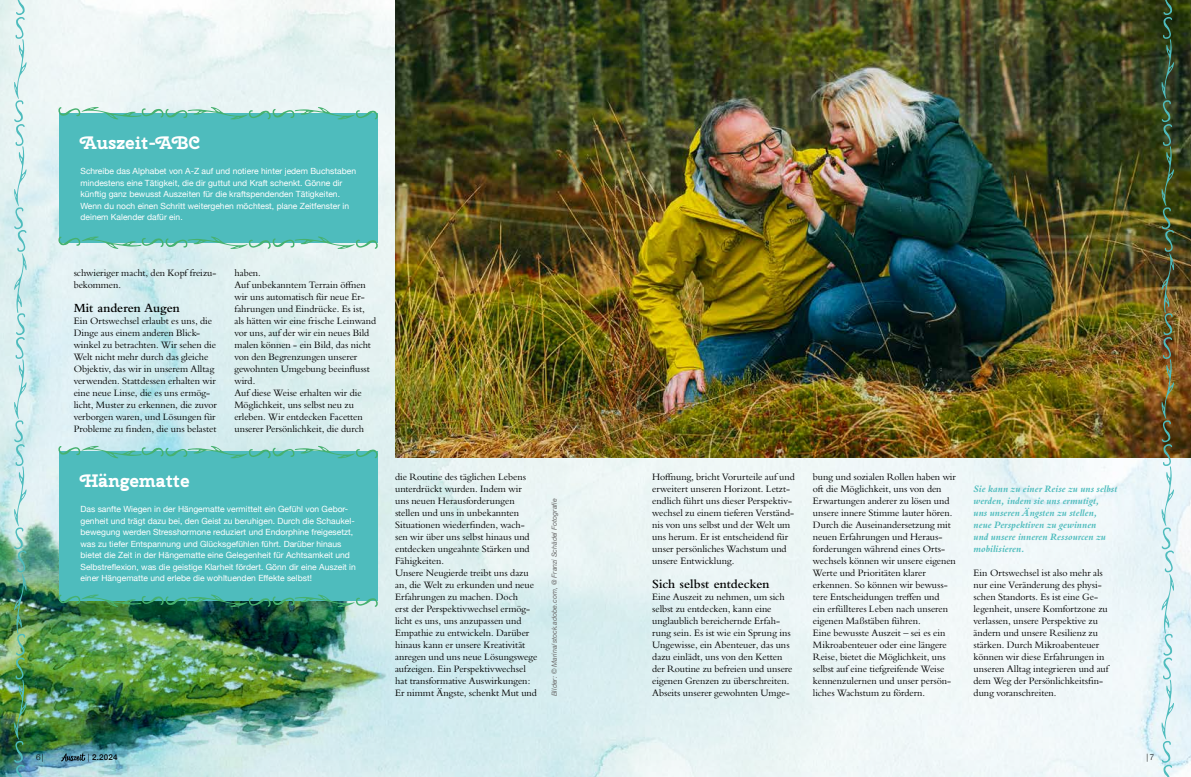
<style>
.page{position:relative;width:1191px;height:777px;background:#fff}
.page>*{position:absolute;margin:0;border:0;box-sizing:border-box;transform-origin:0 0}
.t1{font:700 18px "Cherry Swash";color:#fff}
.t2{font:600 13px "Bembo Std";color:#000}
.t3{font:9.5px/12px "Bergamo Std";color:#000}
.t4{font:italic 700 9.5px/12px "Bergamo Std";color:#4ebcbd}
.t5{font:8.5px/11.5px "Helvetica Neue";color:#fff}
.t6{font:500 8px "Helvetica Neue";color:#000}
.t7{font:300 8px "Helvetica Neue";color:#000}
.t8{font:italic 7px "Helvetica Neue";letter-spacing:-.005em;color:#6e6e6e}
.s1{font-weight:300}
</style>
<div class="page">
<img style="left:0;top:0;width:1191px;height:777px">
<img style="left:395px;top:0;width:796px;height:457px">
<img style="left:0;top:457px;width:391px;height:320px">
<svg style="left:61px;top:753px;width:24px;height:8px"></svg>
<div style="left:59px;top:113px;width:319px;height:130px;background:#4ebcbd"></div>
<div style="left:59px;top:451px;width:319px;height:150px;background:#4ebcbd"></div>
<svg style="left:58px;top:107px;width:320px;height:12px"></svg>
<svg style="left:58px;top:446px;width:320px;height:12px"></svg>
<svg style="left:58px;top:236px;width:320px;height:13px"></svg>
<svg style="left:58px;top:594px;width:320px;height:13px"></svg>
<img style="left:1161px;top:0;width:13px;height:777px">
<img style="left:14px;top:0;width:13px;height:777px">
<h1 class="t1" style="left:80px;top:131px;width:121px">Auszeit-ABC</h1>
<p class="t5" style="left:80px;top:166px;width:277px">Schreibe das Alphabet von A-Z auf und notiere hinter jedem Buchstaben mindestens eine Tätigkeit, die dir guttut und Kraft schenkt. Gönne dir künftig ganz bewusst Auszeiten für die kraftspendenden Tätigkeiten.<br>Wenn du noch einen Schritt weitergehen möchtest, plane Zeitfenster in deinem Kalender dafür ein.</p>
<p class="t3" style="left:74px;top:267px;width:144px">schwieriger macht, den Kopf freizu&shy;bekommen.</p>
<h2 class="t2" style="left:74px;top:301px;width:108px">Mit anderen Augen</h2>
<p class="t3" style="left:74px;top:315px;width:145px">Ein Ortswechsel erlaubt es uns, die Dinge aus einem anderen Blick&shy;winkel zu betrachten. Wir sehen die Welt nicht mehr durch das gleiche Objektiv, das wir in unserem Alltag verwenden. Stattdessen erhalten wir eine neue Linse, die es uns ermög&shy;licht, Muster zu erkennen, die zuvor verborgen waren, und Lösungen für Probleme zu finden, die uns belastet</p>
<p class="t3" style="left:234px;top:267px;width:143px">haben.<br>Auf unbekanntem Terrain öffnen wir uns automatisch für neue Er&shy;fahrungen und Eindrücke. Es ist, als hätten wir eine frische Leinwand vor uns, auf der wir ein neues Bild malen können - ein Bild, das nicht von den Begrenzungen unserer gewohnten Umgebung beeinflusst wird.<br>Auf diese Weise erhalten wir die<br>Möglichkeit, uns selbst neu zu erleben. Wir entdecken Facetten unserer Persönlichkeit, die durch</p>
<h1 class="t1" style="left:80px;top:468px;width:111px">Hängematte</h1>
<p class="t5" style="left:80px;top:504px;width:277px">Das sanfte Wiegen in der Hängematte vermittelt ein Gefühl von Gebor&shy;genheit und trägt dazu bei, den Geist zu beruhigen. Durch die Schaukel&shy;bewegung werden Stresshormone reduziert und Endorphine freigesetzt, was zu tiefer Entspannung und Glücksgefühlen führt. Darüber hinaus bietet die Zeit in der Hängematte eine Gelegenheit für Achtsamkeit und Selbstreflexion, was die geistige Klarheit fördert. Gönn dir eine Auszeit in einer Hängematte und erlebe die wohltuenden Effekte selbst!</p>
<p class="t3" style="left:395px;top:471px;width:144px">die Routine des täglichen Lebens unterdrückt wurden. Indem wir uns neuen Herausforderungen stellen und uns in unbekannten<br>Situationen wiederfinden, wach&shy;sen wir über uns selbst hinaus und entdecken ungeahnte Stärken und<br>Fähigkeiten.<br>Unsere Neugierde treibt uns dazu an, die Welt zu erkunden und neue<br>Erfahrungen zu machen. Doch<br>erst der Perspektivwechsel ermög&shy;licht es uns, uns anzupassen und<br>Empathie zu entwickeln. Darüber hinaus kann er unsere Kreativität anregen und uns neue Lösungswege aufzeigen. Ein Perspektivwechsel hat transformative Auswirkungen:<br>Er nimmt Ängste, schenkt Mut und</p>
<p class="t3" style="left:652px;top:471px;width:144px">Hoffnung, bricht Vorurteile auf und erweitert unseren Horizont. Letzt&shy;endlich führt uns dieser Perspektiv&shy;wechsel zu einem tieferen Verständ&shy;nis von uns selbst und der Welt um uns herum. Er ist entscheidend für unser persönliches Wachstum und unsere Entwicklung.</p>
<p class="t8" style="left:549px;top:696px;width:199px;rotate:-90deg">Bilder: © Marina/stock.adobe.com, @ Franzi Schädel Fotografie</p>
<h2 class="t2" style="left:652px;top:577px;width:119px">Sich selbst entdecken</h2>
<p class="t3" style="left:652px;top:591px;width:142px">Eine Auszeit zu nehmen, um sich selbst zu entdecken, kann eine unglaublich bereichernde Erfah&shy;rung sein. Es ist wie ein Sprung ins Ungewisse, ein Abenteuer, das uns dazu einlädt, uns von den Ketten der Routine zu befreien und unsere eigenen Grenzen zu überschreiten.<br>Abseits unserer gewohnten Umge-</p>
<p class="t3" style="left:813px;top:471px;width:145px">bung und sozialen Rollen haben wir oft die Möglichkeit, uns von den<br>Erwartungen anderer zu lösen und unsere innere Stimme lauter hören.<br>Durch die Auseinandersetzung mit neuen Erfahrungen und Heraus&shy;forderungen während eines Orts&shy;wechsels können wir unsere eigenen<br>Werte und Prioritäten klarer erkennen. So können wir bewuss&shy;tere Entscheidungen treffen und<br>ein erfüllteres Leben nach unseren eigenen Maßstäben führen.<br>Eine bewusste Auszeit – sei es ein<br>Mikroabenteuer oder eine längere<br>Reise, bietet die Möglichkeit, uns selbst auf eine tiefgreifende Weise kennenzulernen und unser persön&shy;liches Wachstum zu fördern.</p>
<p class="t4" style="left:973px;top:483px;width:145px">Sie kann zu einer Reise zu uns selbst werden, indem sie uns ermutigt,<br>uns unseren Ängsten zu stellen, neue Perspektiven zu gewinnen<br>und unsere inneren Ressourcen zu mobilisieren.</p>
<p class="t3" style="left:973px;top:567px;width:136px">Ein Ortswechsel ist also mehr als nur eine Veränderung des physi&shy;schen Standorts. Es ist eine Ge&shy;legenheit, unsere Komfortzone zu verlassen, unsere Perspektive zu ändern und unsere Resilienz zu stärken. Durch Mikroabenteuer können wir diese Erfahrungen in unseren Alltag integrieren und auf dem Weg der Persönlichkeitsfin-</p>
<p class="t3" style="left:973px;top:687px;width:85px">dung voranschreiten.</p>
<p class="t7" style="left:36px;top:751px;width:9px">6|</p>
<p class="t6" style="left:88px;top:751px;width:31px"><span class="s1">|</span> 2.2024</p>
<p class="t7" style="left:1146px;top:751px;width:9px">|7</p>
</div>
